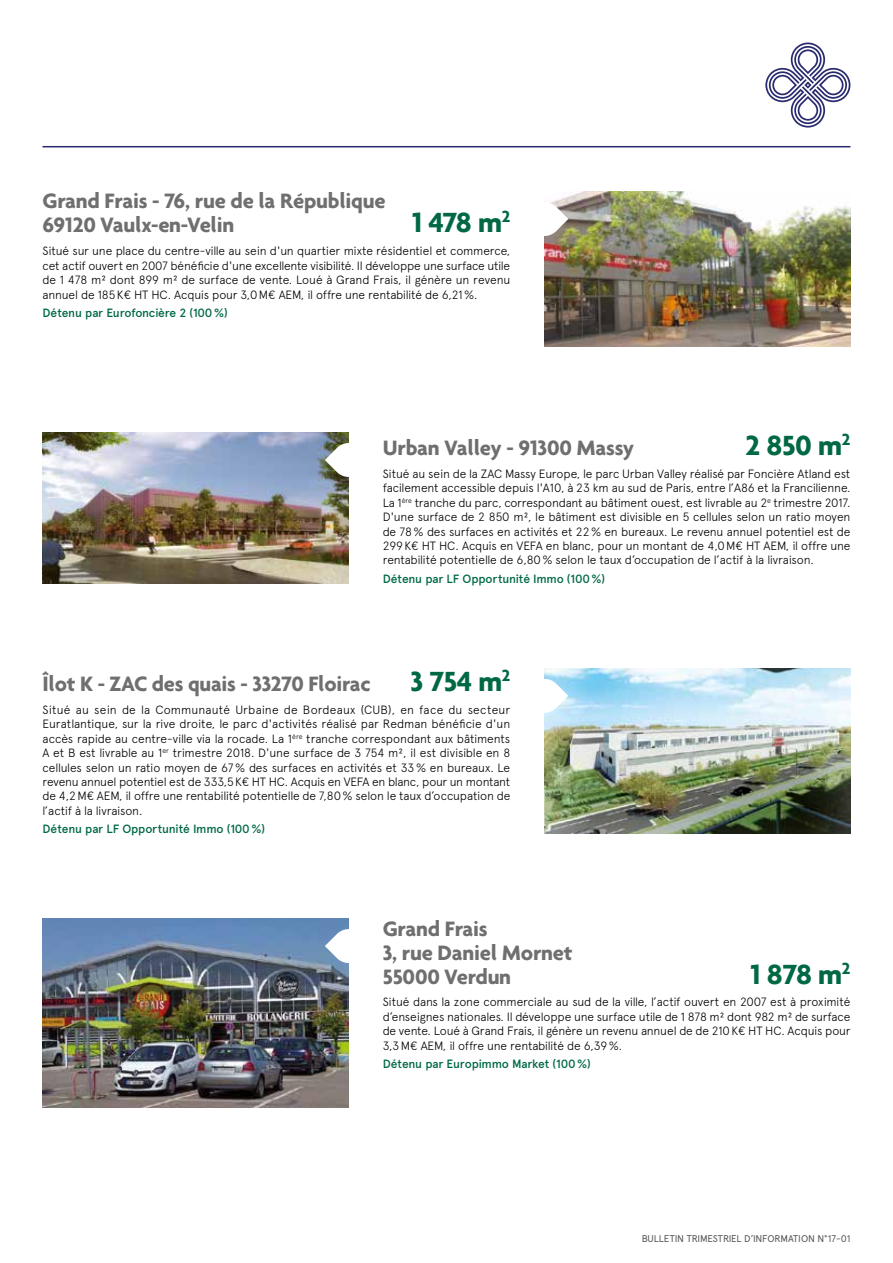
<style>
.page{position:relative;width:893px;height:1263px;background:#fff}
.page>*{position:absolute;margin:0;border:0;box-sizing:border-box;transform-origin:0 0}
.t1{font:700 30px "Agenda";letter-spacing:-.01em;color:#006944}
.t2{font:700 22.5px/24px "Agenda";letter-spacing:-.01em;color:#706f6f}
.t3{font:300 12px/14.4px "Apercu";letter-spacing:-.015em;color:#000;text-align:justify}
.t4{font:500 12px "Apercu";letter-spacing:-.015em;color:#006944}
.t5{font:9.75px "Apercu";letter-spacing:-.015em;color:#575756}
</style>
<div class="page">
<svg style="left:765px;top:43px;width:85px;height:85px"></svg>
<hr style="left:43px;top:146px;width:807px;height:1px;background:#292b6e">
<img style="left:544px;top:191px;width:306px;height:155px">
<svg style="left:544px;top:200px;width:24px;height:38px"></svg>
<img style="left:43px;top:432px;width:306px;height:151px">
<svg style="left:325px;top:441px;width:24px;height:38px"></svg>
<img style="left:544px;top:668px;width:306px;height:165px">
<svg style="left:544px;top:677px;width:24px;height:37px"></svg>
<img style="left:43px;top:918px;width:306px;height:190px">
<svg style="left:325px;top:927px;width:24px;height:38px"></svg>
<h2 class="t2" style="left:43px;top:189px;width:345px">Grand Frais - 76, rue de la République<br>69120 Vaulx-en-Velin</h2>
<h1 class="t1" style="left:412px;top:204px;width:100px">1 478 m<sup>2</sup></h1>
<p class="t3" style="left:43px;top:244px;width:469px">Situé sur une place du centre-ville au sein d'un quartier mixte résidentiel et commerce, cet actif ouvert en 2007 bénéficie d'une excellente visibilité. Il développe une surface utile de 1 478 m² dont 899 m² de surface de vente. Loué à Grand Frais, il génère un revenu annuel de 185K€ HT HC. Acquis pour 3,0M€ AEM, il offre une rentabilité de 6,21%.</p>
<p class="t4" style="left:43px;top:306px;width:187px">Détenu par Eurofoncière 2 (100%)</p>
<h2 class="t2" style="left:383px;top:435px;width:253px">Urban Valley - 91300 Massy</h2>
<h1 class="t1" style="left:746px;top:427px;width:106px">2 850 m<sup>2</sup></h1>
<p class="t3" style="left:383px;top:466px;width:469px">Situé au sein de la ZAC Massy Europe, le parc Urban Valley réalisé par Foncière Atland est facilement accessible depuis l'A10, à 23 km au sud de Paris, entre l’A86 et la Francilienne.<br>La 1<sup>ère</sup> tranche du parc, correspondant au bâtiment ouest, est livrable au 2<sup>e</sup> trimestre 2017.<br>D'une surface de 2 850 m², le bâtiment est divisible en 5 cellules selon un ratio moyen de 78% des surfaces en activités et 22% en bureaux. Le revenu annuel potentiel est de 299K€ HT HC. Acquis en VEFA en blanc, pour un montant de 4,0M€ HT AEM, il offre une rentabilité potentielle de 6,80% selon le taux d’occupation de l’actif à la livraison.</p>
<p class="t4" style="left:383px;top:572px;width:224px">Détenu par LF Opportunité Immo (100%)</p>
<h2 class="t2" style="left:43px;top:671px;width:330px">Îlot K - ZAC des quais - 33270 Floirac</h2>
<h1 class="t1" style="left:410px;top:663px;width:101px">3 754 m<sup>2</sup></h1>
<p class="t3" style="left:43px;top:702px;width:469px">Situé au sein de la Communauté Urbaine de Bordeaux (CUB), en face du secteur Euratlantique, sur la rive droite, le parc d'activités réalisé par Redman bénéficie d'un accès rapide au centre-ville via la rocade. La 1<sup>ère</sup> tranche correspondant aux bâtiments A et B est livrable au 1<sup>er</sup> trimestre 2018. D'une surface de 3 754 m², il est divisible en 8 cellules selon un ratio moyen de 67% des surfaces en activités et 33% en bureaux. Le revenu annuel potentiel est de 333,5K€ HT HC. Acquis en VEFA en blanc, pour un montant de 4,2M€ AEM, il offre une rentabilité potentielle de 7,80% selon le taux d’occupation de l’actif à la livraison.</p>
<p class="t4" style="left:43px;top:822px;width:224px">Détenu par LF Opportunité Immo (100%)</p>
<h2 class="t2" style="left:383px;top:916px;width:191px">Grand Frais<br>3, rue Daniel Mornet<br>55000 Verdun</h2>
<h1 class="t1" style="left:750px;top:955px;width:101px">1 878 m<sup>2</sup></h1>
<p class="t3" style="left:383px;top:995px;width:469px">Situé dans la zone commerciale au sud de la ville, l’actif ouvert en 2007 est à proximité d’enseignes nationales. Il développe une surface utile de 1 878 m² dont 982 m² de surface de vente. Loué à Grand Frais, il génère un revenu annuel de de 210K€ HT HC. Acquis pour 3,3M€ AEM, il offre une rentabilité de 6,39%.</p>
<p class="t4" style="left:383px;top:1057px;width:210px">Détenu par Europimmo Market (100%)</p>
<p class="t5" style="left:642px;top:1232px;width:210px">BULLETIN TRIMESTRIEL D’INFORMATION N°17-01</p>
</div>
